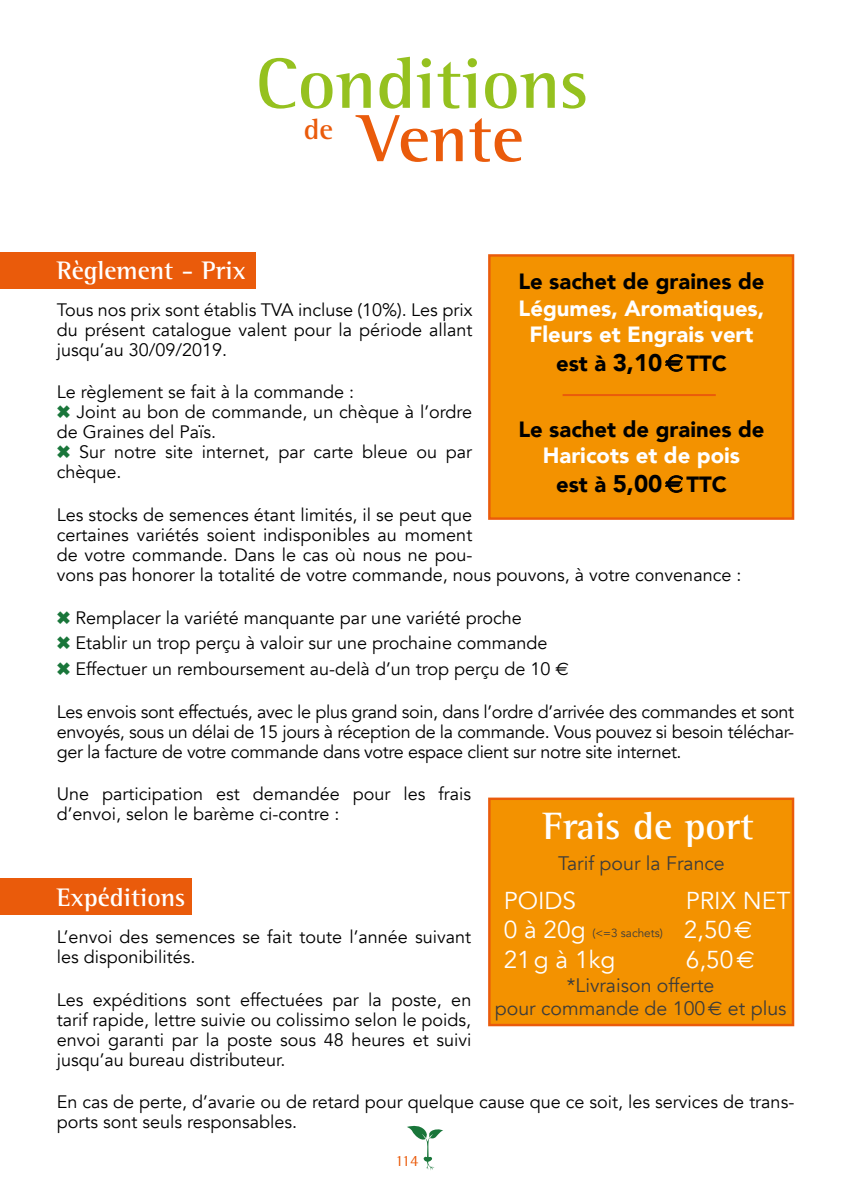
<style>
.page{position:relative;width:851px;height:1191px;background:#fff}
.page>*{position:absolute;margin:0;border:0;box-sizing:border-box;transform-origin:0 0}
.t1{font:700 73px "Agfa Rotis Semi Serif";color:#95c11f}
.t2{font:700 68.4px "Agfa Rotis Semi Serif";color:#ea5b0b}
.t3{font:700 39px "Agfa Rotis Semi Serif";color:#fff}
.t4{font:700 29.2px "Agfa Rotis Semi Serif";color:#ea5b0b}
.t5{font:700 26px "Agfa Rotis Semi Serif";color:#fff}
.t6{font:24.4px "Avenir";color:#fff}
.t7{font:900 22px/26.4px "Avenir";color:#fff;text-align:center}
.t8{font:900 22px "Avenir";color:#000}
.t9{font:19.6px/23.4px "Avenir";color:#3c3c3b;text-align:center}
.t10{font:18px/20px "Avenir";color:#000}
.t11{font:16px "Agfa Rotis Semi Serif";color:#ea5b0b}
.t12{font:11.8px "Avenir";color:#3c3c3b}
.s1{font-family:"Euro Sans"}
.s2{font-size:24px}
.s3{font-family:"Euro Sans";font-weight:400;font-size:24px}
.s4{color:#000}
.s5{font-size:24px;color:#000}
.s6{font-family:"Euro Sans";font-weight:400;font-size:24px;color:#000}
.s7{font-size:24.4px;color:#fff}
.s8{font-family:"Euro Sans";font-size:24.4px;color:#fff}
</style>
<div class="page">
<svg style="left:407px;top:1125px;width:36px;height:45px"></svg>
<div style="left:488px;top:797px;width:306px;height:229px;background:#f39200;border:2px solid #ea5b0b"></div>
<div style="left:488px;top:254px;width:306px;height:266px;background:#f39200;border:2px solid #ea5b0b"></div>
<svg style="left:665px;top:354px;width:18px;height:18px"></svg>
<svg style="left:665px;top:475px;width:18px;height:18px"></svg>
<hr style="left:562px;top:394px;width:153px;height:2px;background:#ea5b0b">
<div style="left:0;top:252px;width:255px;height:37px;background:#ea5b0b"></div>
<div style="left:0;top:877px;width:191px;height:37px;background:#ea5b0b"></div>
<h1 class="t1" style="left:256px;top:40px;width:334px">Conditions</h1>
<h3 class="t4" style="left:303px;top:112px;width:31px">de</h3>
<h2 class="t2" style="left:359px;top:97px;width:166px">Vente</h2>
<h3 class="t5" style="left:57px;top:254px;width:190px">Règlement - Prix</h3>
<p class="t10" style="left:57px;top:300px;width:417px;text-align:justify">Tous nos prix sont établis TVA incluse (10%). Les prix du présent catalogue valent pour la période allant jusqu’au 30/09/2019.</p>
<p class="t10" style="left:57px;top:382px;width:299px">Le règlement se fait à la commande :</p>
<p class="t10" style="left:76px;top:402px;width:397px">Joint au bon de commande, un chèque à l’ordre</p>
<p class="t10" style="left:57px;top:422px;width:161px">de Graines del Païs.</p>
<p class="t10" style="left:79px;top:442px;width:394px">Sur notre site internet, par carte bleue ou par</p>
<p class="t10" style="left:57px;top:462px;width:66px">chèque.</p>
<p class="t10" style="left:57px;top:505px;width:686px">Les stocks de semences étant limités, il se peut que<br>certaines variétés soient indisponibles au moment<br>de votre commande. Dans le cas où nous ne pou-<br>vons pas honorer la totalité de votre commande, nous pouvons, à votre convenance :</p>
<p class="t10" style="left:75px;top:605px;width:495px;line-height:25.6px">Remplacer la variété manquante par une variété proche<br>Etablir un trop perçu à valoir sur une prochaine commande<br>Effectuer un remboursement au-delà d’un trop perçu de 10 <span class="s1">!</span></p>
<p class="t10" style="left:57px;top:702px;width:739px;text-align:justify">Les envois sont effectués, avec le plus grand soin, dans l’ordre d’arrivée des commandes et sont envoyés, sous un délai de 15 jours à réception de la commande. Vous pouvez si besoin téléchar&shy;ger la facture de votre commande dans votre espace client sur notre site internet.</p>
<p class="t10" style="left:57px;top:784px;width:416px">Une participation est demandée pour les frais d’envoi, selon le barème ci-contre :</p>
<p class="t8" style="left:518px;top:263px;width:248px">Le sachet de graines de</p>
<p class="t7" style="left:518px;top:294px;width:247px">Légumes, Aromatiques,<br>Fleurs et Engrais vert</p>
<p class="t8" style="left:556px;top:344px;width:172px">est à <span class="s2">3,10</span><span class="s3">E</span>TTC</p>
<p class="t8" style="left:518px;top:410px;width:248px">Le sachet de graines de</p>
<p class="t7" style="left:542px;top:441px;width:199px;line-height:28.8px">Haricots et de pois <span class="s4">est à</span> <span class="s5">5,00</span><span class="s6">E</span><span class="s4">TTC</span></p>
<h3 class="t3" style="left:542px;top:802px;width:213px">Frais de port</h3>
<p class="t9" style="left:558px;top:852px;width:168px">Tarif pour la France</p>
<h3 class="t5" style="left:57px;top:881px;width:130px">Expéditions</h3>
<p class="t10" style="left:57px;top:927px;width:416px">L’envoi des semences se fait toute l’année suivant les disponibilités.</p>
<p class="t10" style="left:57px;top:989px;width:416px;text-align:justify">Les expéditions sont effectuées par la poste, en tarif rapide, lettre suivie ou colissimo selon le poids, envoi garanti par la poste sous 48 heures et suivi jusqu’au bureau distributeur.</p>
<p class="t10" style="left:57px;top:1092px;width:739px">En cas de perte, d’avarie ou de retard pour quelque cause que ce soit, les services de trans&shy;ports sont seuls responsables.</p>
<h3 class="t6" style="left:503px;top:886px;width:74px">POIDS</h3>
<h3 class="t6" style="left:685px;top:886px;width:106px">PRIX NET</h3>
<p class="t12" style="left:503px;top:925px;width:250px"><span class="s7">0 à 20g</span> (&lt;=3 sachets) <span class="s7">2,50</span><span class="s8">E</span></p>
<h3 class="t6" style="left:503px;top:944px;width:113px">21g à 1kg</h3>
<h3 class="t6" style="left:685px;top:944px;width:70px">6,50<span class="s1">E</span></h3>
<p class="t9" style="left:494px;top:973px;width:293px">*Livraison offerte<br>pour commande de 100<span class="s1">E</span> et plus</p>
<p class="t11" style="left:395px;top:1151px;width:25px">114</p>
</div>
